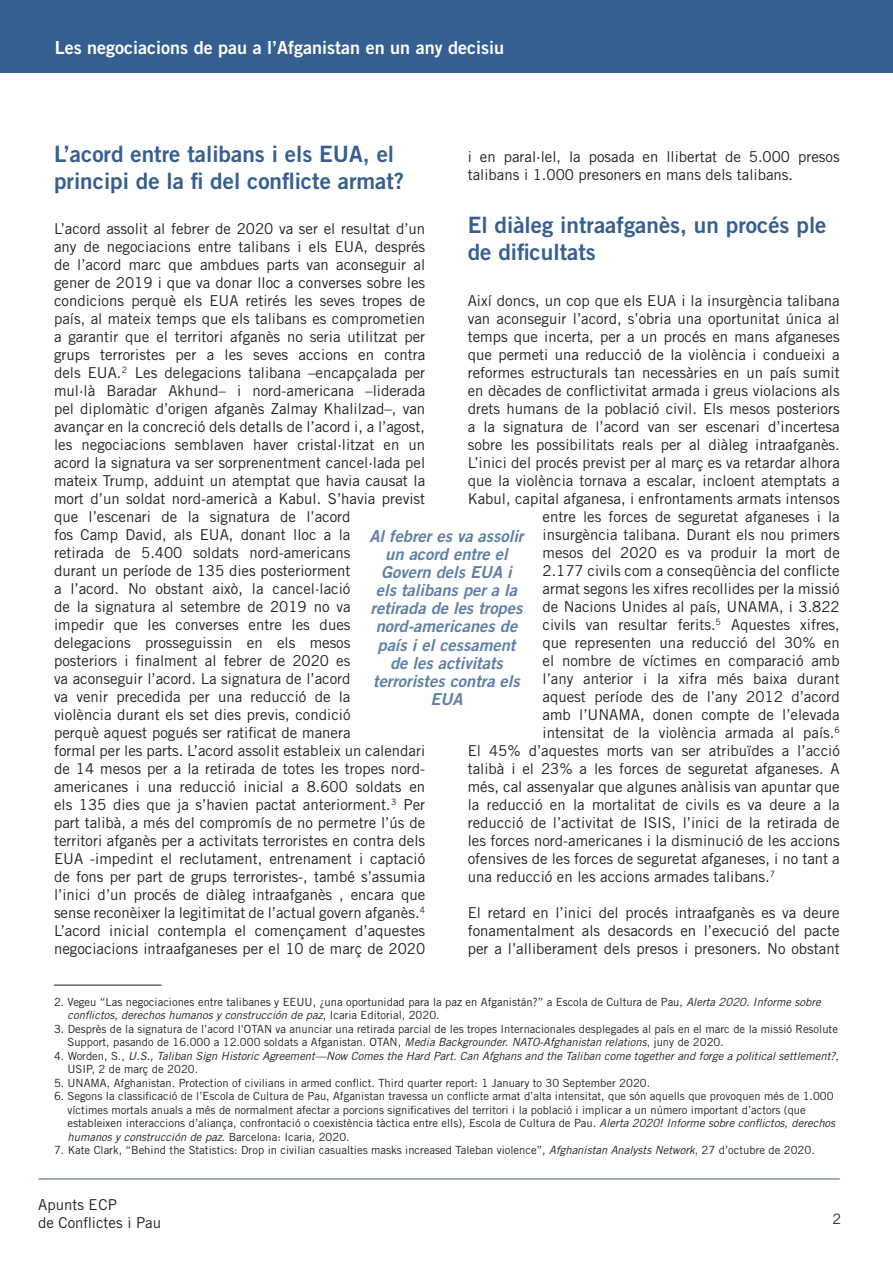
<style>
.page{position:relative;width:893px;height:1263px;background:#fff}
.page>*{position:absolute;margin:0;border:0;box-sizing:border-box;transform-origin:0 0}
.t1{font:22.5px/27px "Trade Gothic LT Std Bd 2";color:#365f91}
.t2{font:18px "Trade Gothic LT Std Bd 2";color:#fff}
.t3{font:16.5px/18.1px "Trade Gothic LT Std Bd 2 Obl";color:#5e7fa7;text-align:center}
.t4{font:15px/18px "Trade Gothic LT Std";color:#231f20}
.t5{font:14.25px "Trade Gothic LT Std";color:#231f20}
.t6{font:11.25px/13.5px "Trade Gothic LT Std";color:#231f20}
.t7{font:italic 11.25px/13.5px "Trade Gothic LT Std";color:#231f20}
.s1{font-style:italic}
.s2{font-style:normal}
</style>
<div class="page">
<hr style="left:38px;top:1178px;width:802px;height:1px;background:#365f91">
<div style="left:0;top:0;width:893px;height:72px;background:#365f91"></div>
<hr style="left:54px;top:985px;width:108px;height:1px;background:#231f20">
<p class="t2" style="left:55px;top:37px;width:451px">Les negociacions de pau a l’Afganistan en un any decisiu</p>
<p class="t1" style="left:54px;top:140px;width:351px">L’acord entre talibans i els EUA, el principi de la fi del conflicte armat?</p>
<p class="t4" style="left:54px;top:219px;width:373px">L’acord assolit al febrer de 2020 va ser el resultat d’un any de negociacions entre talibans i els EUA, després de l’acord marc que ambdues parts van aconseguir al gener de 2019 i que va donar lloc a converses sobre les condicions perquè els EUA retirés les seves tropes de país, al mateix temps que els talibans es comprometien a garantir que el territori afganès no seria utilitzat per grups terroristes per a les seves accions en contra dels EUA.<sup>2</sup> Les delegacions talibana –encapçalada per mul·là Baradar Akhund– i nord-americana –liderada pel diplomàtic d’origen afganès Zalmay Khalilzad–, van avançar en la concreció dels detalls de l’acord i, a l’agost, les negociacions semblaven haver cristal·litzat en un acord la signatura va ser sorprenentment cancel·lada pel mateix Trump, adduint un atemptat que havia causat la mort d’un soldat nord-americà a Kabul. S’havia previst que l’escenari de la signatura de l’acord<br>fos Camp David, als EUA, donant lloc a la<br>retirada de 5.400 soldats nord-americans<br>durant un període de 135 dies posteriorment<br>a l’acord. No obstant això, la cancel·lació<br>de la signatura al setembre de 2019 no va<br>impedir que les converses entre les dues delegacions prosseguissin en els mesos<br>posteriors i finalment al febrer de 2020 es<br>va aconseguir l’acord. La signatura de l’acord<br>va venir precedida per una reducció de la<br>violència durant els set dies previs, condició<br>perquè aquest pogués ser ratificat de manera<br>formal per les parts. L’acord assolit estableix un calendari de 14 mesos per a la retirada de totes les tropes nord&shy;americanes i una reducció inicial a 8.600 soldats en els 135 dies que ja s’havien pactat anteriorment.<sup>3</sup> Per part talibà, a més del compromís de no permetre l’ús de territori afganès per a activitats terroristes en contra dels EUA -impedint el reclutament, entrenament i captació de fons per part de grups terroristes-, també s’assumia l’inici d’un procés de diàleg intraafganès , encara que sense reconèixer la legitimitat de l’actual govern afganès.<sup>4<br></sup>L’acord inicial contempla el començament d’aquestes negociacions intraafganeses per el 10 de març de 2020</p>
<p class="t4" style="left:468px;top:147px;width:373px">i en paral·lel, la posada en llibertat de 5.000 presos talibans i 1.000 presoners en mans dels talibans.</p>
<p class="t1" style="left:468px;top:211px;width:360px">El diàleg intraafganès, un procés ple de dificultats</p>
<p class="t4" style="left:468px;top:291px;width:373px">Així doncs, un cop que els EUA i la insurgència talibana</p>
<p class="t4" style="left:468px;top:309px;width:373px">van aconseguir l’acord, s’obria una oportunitat única al</p>
<p class="t4" style="left:468px;top:327px;width:374px">temps que incerta, per a un procés en mans afganeses</p>
<p class="t4" style="left:468px;top:345px;width:374px">que permeti una reducció de la violència i condueixi a</p>
<p class="t4" style="left:468px;top:363px;width:373px">reformes estructurals tan necessàries en un país sumit</p>
<p class="t4" style="left:468px;top:381px;width:373px">en dècades de conflictivitat armada i greus violacions als</p>
<p class="t4" style="left:468px;top:399px;width:373px">drets humans de la població civil. Els mesos posteriors</p>
<p class="t4" style="left:468px;top:417px;width:373px">a la signatura de l’acord van ser escenari d’incertesa</p>
<p class="t4" style="left:468px;top:435px;width:373px">sobre les possibilitats reals per al diàleg intraafganès.</p>
<p class="t4" style="left:468px;top:453px;width:374px">L’inici del procés previst per al març es va retardar alhora</p>
<p class="t4" style="left:468px;top:471px;width:374px">que la violència tornava a escalar, incloent atemptats a</p>
<p class="t4" style="left:468px;top:489px;width:374px">Kabul, capital afganesa, i enfrontaments armats intensos</p>
<p class="t4" style="left:542px;top:507px;width:299px">entre les forces de seguretat afganeses i la</p>
<p class="t4" style="left:542px;top:525px;width:299px">insurgència talibana. Durant els nou primers</p>
<p class="t4" style="left:542px;top:543px;width:299px">mesos del 2020 es va produir la mort de</p>
<p class="t4" style="left:542px;top:561px;width:299px">2.177 civils com a conseqüència del conflicte</p>
<p class="t4" style="left:542px;top:579px;width:299px">armat segons les xifres recollides per la missió</p>
<p class="t4" style="left:542px;top:597px;width:299px">de Nacions Unides al país, UNAMA, i 3.822</p>
<p class="t4" style="left:542px;top:615px;width:299px">civils van resultar ferits.<sup>5</sup> Aquestes xifres,</p>
<p class="t4" style="left:542px;top:633px;width:299px">que representen una reducció del 30% en</p>
<p class="t4" style="left:542px;top:651px;width:299px">el nombre de víctimes en comparació amb</p>
<p class="t4" style="left:542px;top:669px;width:299px">l’any anterior i la xifra més baixa durant</p>
<p class="t4" style="left:542px;top:687px;width:299px">aquest període des de l’any 2012 d’acord</p>
<p class="t4" style="left:542px;top:705px;width:299px">amb l’UNAMA, donen compte de l’elevada</p>
<p class="t4" style="left:542px;top:723px;width:299px">intensitat de la violència armada al país.<sup>6</sup></p>
<p class="t4" style="left:468px;top:741px;width:374px">El 45% d’aquestes morts van ser atribuïdes a l’acció</p>
<p class="t4" style="left:468px;top:759px;width:374px">talibà i el 23% a les forces de seguretat afganeses. A</p>
<p class="t4" style="left:468px;top:777px;width:374px">més, cal assenyalar que algunes anàlisis van apuntar que</p>
<p class="t4" style="left:468px;top:795px;width:374px">la reducció en la mortalitat de civils es va deure a la</p>
<p class="t4" style="left:468px;top:813px;width:374px">reducció de l’activitat de ISIS, l’inici de la retirada de</p>
<p class="t4" style="left:468px;top:831px;width:373px">les forces nord-americanes i la disminució de les accions</p>
<p class="t4" style="left:468px;top:849px;width:374px">ofensives de les forces de seguretat afganeses, i no tant a</p>
<p class="t4" style="left:468px;top:867px;width:309px">una reducció en les accions armades talibans.<sup>7</sup></p>
<p class="t4" style="left:468px;top:903px;width:374px;text-align:justify">El retard en l’inici del procés intraafganès es va deure fonamentalment als desacords en l’execució del pacte per a l’alliberament dels presos i presoners. No obstant</p>
<p class="t3" style="left:369px;top:527px;width:155px">Al febrer es va assolir un acord entre el<br>Govern dels EUA i els talibans per a la retirada de les tropes nord-americanes de país i el cessament de les activitats terroristes contra els<br>EUA</p>
<p class="t6" style="left:68px;top:995px;width:755px;text-indent:-14px">2. Vegeu “Las negociaciones entre talibanes y EEUU, ¿una oportunidad para la paz en Afganistán?” a Escola de Cultura de Pau, <span class="s1">Alerta 2020. Informe sobre conflictos, derechos humanos y construcción de paz</span>, Icaria Editorial, 2020.</p>
<p class="t6" style="left:68px;top:1022px;width:772px;text-indent:-14px">3. Desprès de la signatura de l’acord l’OTAN va anunciar una retirada parcial de les tropes Internacionales desplegades al país en el marc de la missió Resolute<br>Support, pasando de 16.000 a 12.000 soldats a Afganistan. OTAN, <span class="s1">Media Backgrounder. NATO-Afghanistan relations</span>, juny de 2020.</p>
<p class="t7" style="left:68px;top:1049px;width:773px;text-indent:-14px"><span class="s2">4. Worden, S.,</span> U.S., Taliban Sign Historic Agreement—Now Comes the Hard Part. Can Afghans and the Taliban come together and forge a political settlement?<span class="s2">,<br>USIP, 2 de març de 2020.</span></p>
<p class="t6" style="left:54px;top:1076px;width:598px">5. UNAMA, Afghanistan. Protection of civilians in armed conflict. Third quarter report: 1 January to 30 September 2020.</p>
<p class="t6" style="left:68px;top:1089px;width:769px;text-indent:-14px">6. Segons la classificació de l’Escola de Cultura de Pau, Afganistan travessa un conflicte armat d’alta intensitat, que són aquells que provoquen més de 1.000 víctimes mortals anuals a més de normalment afectar a porcions significatives del territori i la població i implicar a un número important d’actors (que estableixen interaccions d’aliança, confrontació o coexistència tàctica entre ells), Escola de Cultura de Pau. <span class="s1">Alerta 2020! Informe sobre conflictos, derechos humanos y construcción de paz</span>. Barcelona: Icaria, 2020.</p>
<p class="t6" style="left:54px;top:1143px;width:762px">7. Kate Clark, “Behind the Statistics: Drop in civilian casualties masks increased Taleban violence”, <span class="s1">Afghanistan Analysts Network</span>, 27 d’octubre de 2020.</p>
<p class="t4" style="left:38px;top:1195px;width:124px">Apunts ECP<br>de Conflictes i Pau</p>
<p class="t5" style="left:832px;top:1210px;width:10px">2</p>
</div>
